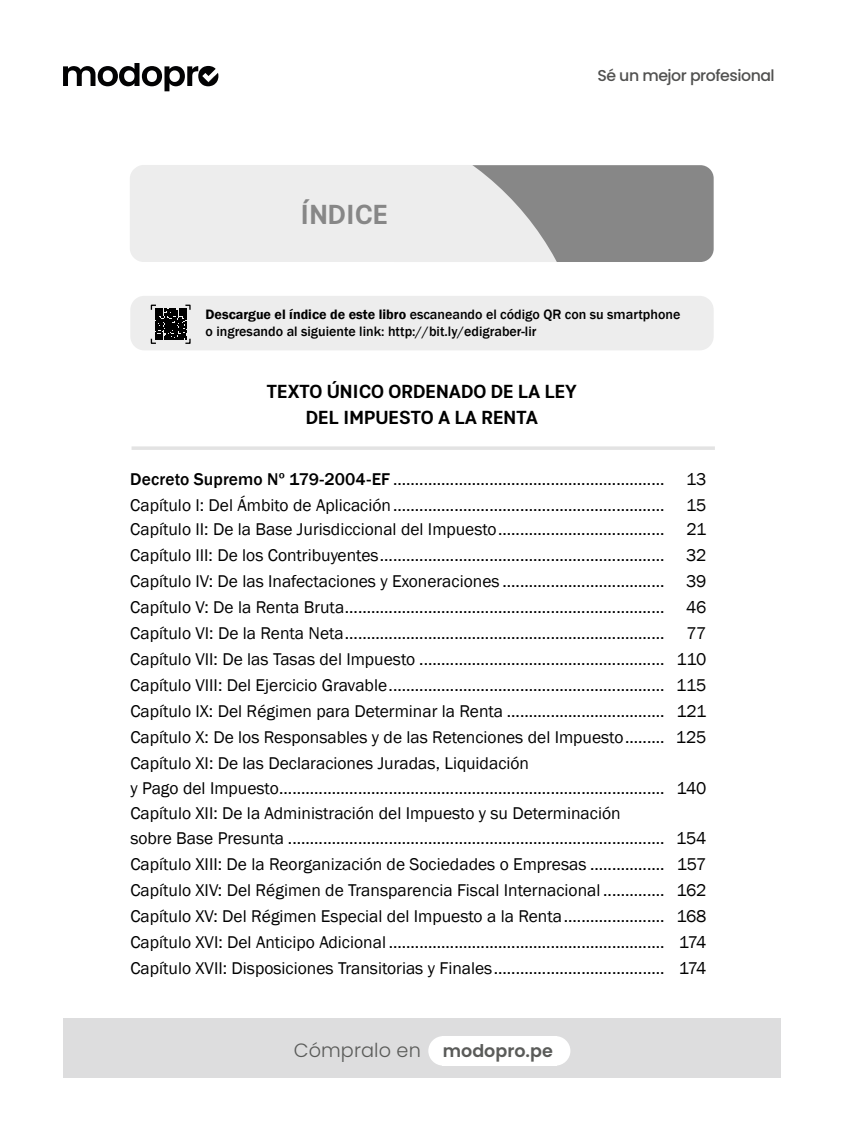
<style>
.page{position:relative;width:844px;height:1141px;background:#fff}
.page>*{position:absolute;margin:0;border:0;box-sizing:border-box;transform-origin:0 0}
.t1{font:700 28px "Kommon Grotesk";color:#878787}
.t2{font:700 19.25px/26.2px "Kommon Grotesk";color:#000;text-align:center}
.t3{font:300 19.25px "Poppins";letter-spacing:.005em;color:#5a5b59}
.t4{font:17.5px/25.7px "Franklin Gothic";color:#000;text-align:justify}
.t5{font:500 15.75px "Poppins";letter-spacing:-.03em;color:#515150}
.t6{font:500 14px/16.8px "Franklin Gothic";color:#000}
.s1{font-weight:600}
.s2{font-weight:500}
.s3{font-weight:600;font-size:17.5px}
</style>
<div class="page">
<div style="left:380px;top:165px;width:333px;height:97px;background:#878787;border-radius:13px"></div>
<svg style="left:130px;top:165px;width:460px;height:97px;fill:#ededed"></svg>
<hr style="left:131px;top:446px;width:583px;height:4px;background:#e3e3e3">
<div style="left:130px;top:296px;width:583px;height:54px;background:#ededed;border-radius:14px"></div>
<svg style="left:150px;top:304px;width:41px;height:40px"></svg>
<div style="left:63px;top:1019px;width:717px;height:59px;background:#ddddde"></div>
<div style="left:428px;top:1036px;width:30px;height:30px;background:#fff;border-radius:50%"></div>
<div style="left:540px;top:1036px;width:30px;height:30px;background:#fff;border-radius:50%"></div>
<div style="left:441px;top:1036px;width:115px;height:30px;background:#fff"></div>
<svg style="left:63px;top:63px;width:155px;height:28px"></svg>
<h1 class="t1" style="left:300px;top:194px;width:89px">ÍNDICE</h1>
<p class="t5" style="left:597px;top:66px;width:179px">Sé un mejor profesional</p>
<p class="t6" style="left:205px;top:306px;width:476px"><span class="s1">Descargue el índice de este libro</span> escaneando el código QR con su smartphone o ingresando al siguiente link: http://bit.ly/edigraber-lir</p>
<p class="t2" style="left:267px;top:377px;width:311px">TEXTO ÚNICO ORDENADO DE LA LEY<br>DEL IMPUESTO A LA RENTA</p>
<p class="t4" style="left:130px;top:467px;width:577px;line-height:25.2px"><span class="s2">Decreto Supremo Nº 179-2004-EF</span> .............................................................. 13<br>Capítulo I: Del Ámbito de Aplicación.............................................................. 15<br>Capítulo II: De la Base Jurisdiccional del Impuesto......................................</p>
<p class="t4" style="left:130px;top:517px;width:577px;text-indent:556px">21<br>Capítulo III: De los Contribuyentes................................................................. 32<br>Capítulo IV: De las Inafectaciones y Exoneraciones ..................................... 39<br>Capítulo V: De la Renta Bruta......................................................................... 46<br>Capítulo VI: De la Renta Neta.........................................................................</p>
<p class="t4" style="left:130px;top:621px;width:577px;text-align:left;text-indent:556px">77<br>Capítulo VII: De las Tasas del Impuesto ........................................................ 110<br>Capítulo VIII: Del Ejercicio Gravable............................................................... 115<br>Capítulo IX: Del Régimen para Determinar la Renta .................................... 121<br>Capítulo X: De los Responsables y de las Retenciones del Impuesto......... 125<br>Capítulo XI: De las Declaraciones Juradas, Liquidación<br>y Pago del Impuesto........................................................................................ 140<br>Capítulo XII: De la Administración del Impuesto y su Determinación<br>sobre Base Presunta ...................................................................................... 154<br>Capítulo XIII: De la Reorganización de Sociedades o Empresas ................. 157<br>Capítulo XIV: Del Régimen de Transparencia Fiscal Internacional .............. 162<br>Capítulo XV: Del Régimen Especial del Impuesto a la Renta....................... 168<br>Capítulo XVI: Del Anticipo Adicional ............................................................... 174<br>Capítulo XVII: Disposiciones Transitorias y Finales....................................... 174</p>
<p class="t3" style="left:294px;top:1039px;width:260px">Cómpralo en <span class="s3">modopro.pe</span></p>
</div>
